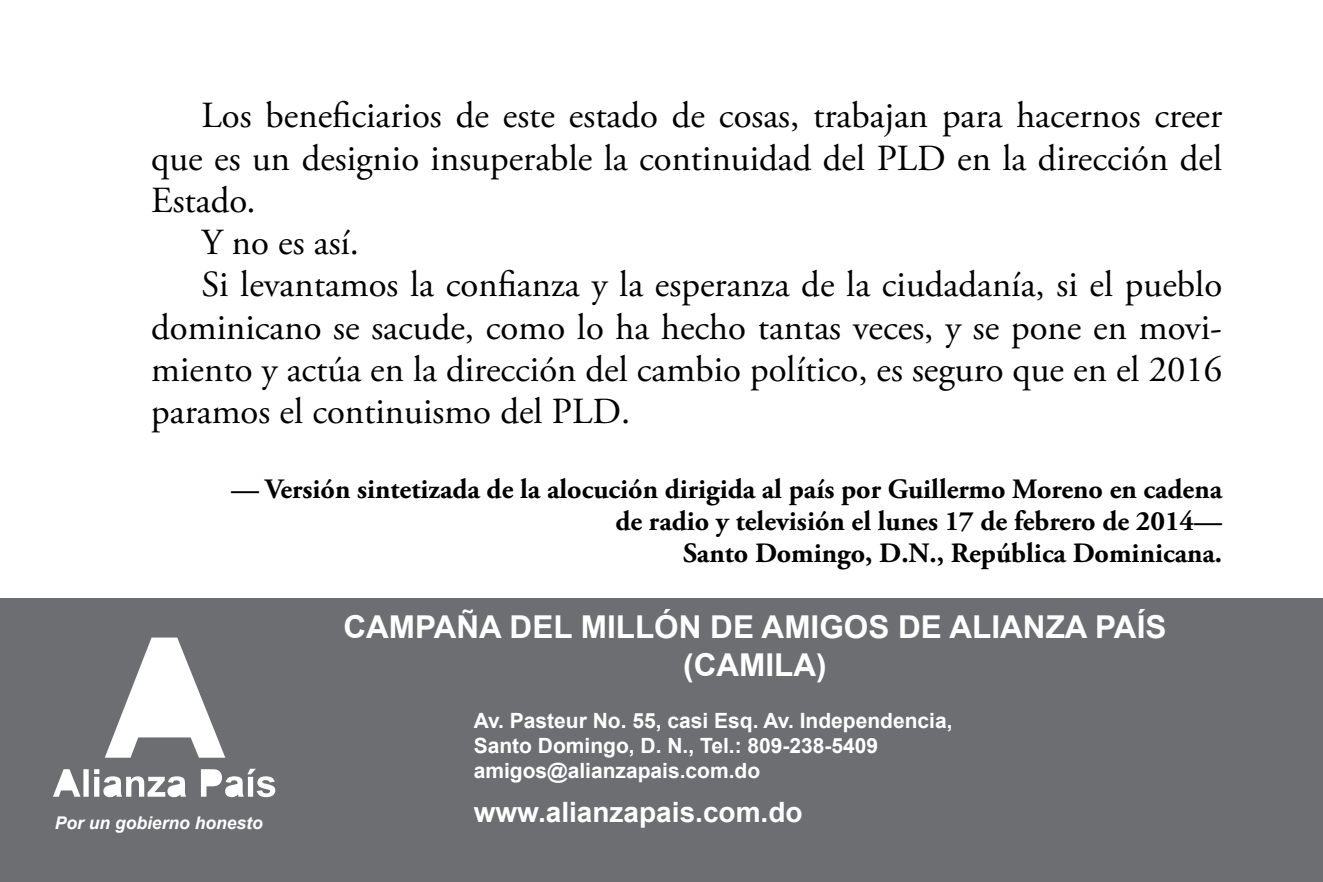
<style>
.page{position:relative;width:1323px;height:882px;background:#fff}
.page>*{position:absolute;margin:0;border:0;box-sizing:border-box;transform-origin:0 0}
.t1{font:36.75px "Adobe Garamond Pro";color:#000}
.t2{font:700 31.5px "Arial";color:#fff}
.t3{font:700 28px/32.2px "Adobe Garamond Pro";color:#000;text-align:right}
.t4{font:700 28px "Arial";color:#fff}
.t5{font:700 21px/25.2px "Arial";color:#fff}
.t6{font:italic 700 17.5px "Arial";color:#fff}
</style>
<div class="page">
<div style="left:0;top:598px;width:1323px;height:284px;background:#6d6e71"></div>
<svg style="left:105px;top:638px;width:120px;height:120px"></svg>
<svg style="left:53px;top:769px;width:222px;height:28px"></svg>
<div style="left:205px;top:772px;width:12px;height:11px;background:#fff"></div>
<p class="t1" style="left:202px;top:94px;width:1022px">Los beneficiarios de este estado de cosas, trabajan para hacernos creer</p>
<p class="t1" style="left:151px;top:136px;width:1073px">que es un designio insuperable la continuidad del PLD en la dirección del</p>
<p class="t1" style="left:151px;top:178px;width:106px">Estado.</p>
<p class="t1" style="left:202px;top:221px;width:159px">Y no es así.</p>
<p class="t1" style="left:202px;top:263px;width:1022px">Si levantamos la confianza y la esperanza de la ciudadanía, si el pueblo</p>
<p class="t1" style="left:151px;top:305px;width:1072px">dominicano se sacude, como lo ha hecho tantas veces, y se pone en movi-</p>
<p class="t1" style="left:151px;top:347px;width:1073px">miento y actúa en la dirección del cambio político, es seguro que en el 2016</p>
<p class="t1" style="left:151px;top:390px;width:481px">paramos el continuismo del PLD.</p>
<p class="t3" style="left:231px;top:473px;width:992px">— Versión sintetizada de la alocución dirigida al país por Guillermo Moreno en cadena de radio y televisión el lunes 17 de febrero de 2014—<br>Santo Domingo, D.N., República Dominicana.</p>
<p class="t2" style="left:343px;top:606px;width:647px">Campaña DEL millón de amigos de Alian</p>
<p class="t2" style="left:1046px;top:606px;width:119px">za País</p>
<p class="t2" style="left:683px;top:644px;width:145px">(CAMILA)</p>
<p class="t6" style="left:55px;top:812px;width:210px">Por un gobierno honesto</p>
<p class="t5" style="left:474px;top:709px;width:480px">Av. Pasteur No. 55, casi Esq. Av. Independencia,<br>Santo Domingo, D. N., Tel.: 809-238-5409 amigos@alianzapais.com.do</p>
<p class="t4" style="left:474px;top:793px;width:330px">www.alianzapais.com.do</p>
</div>
